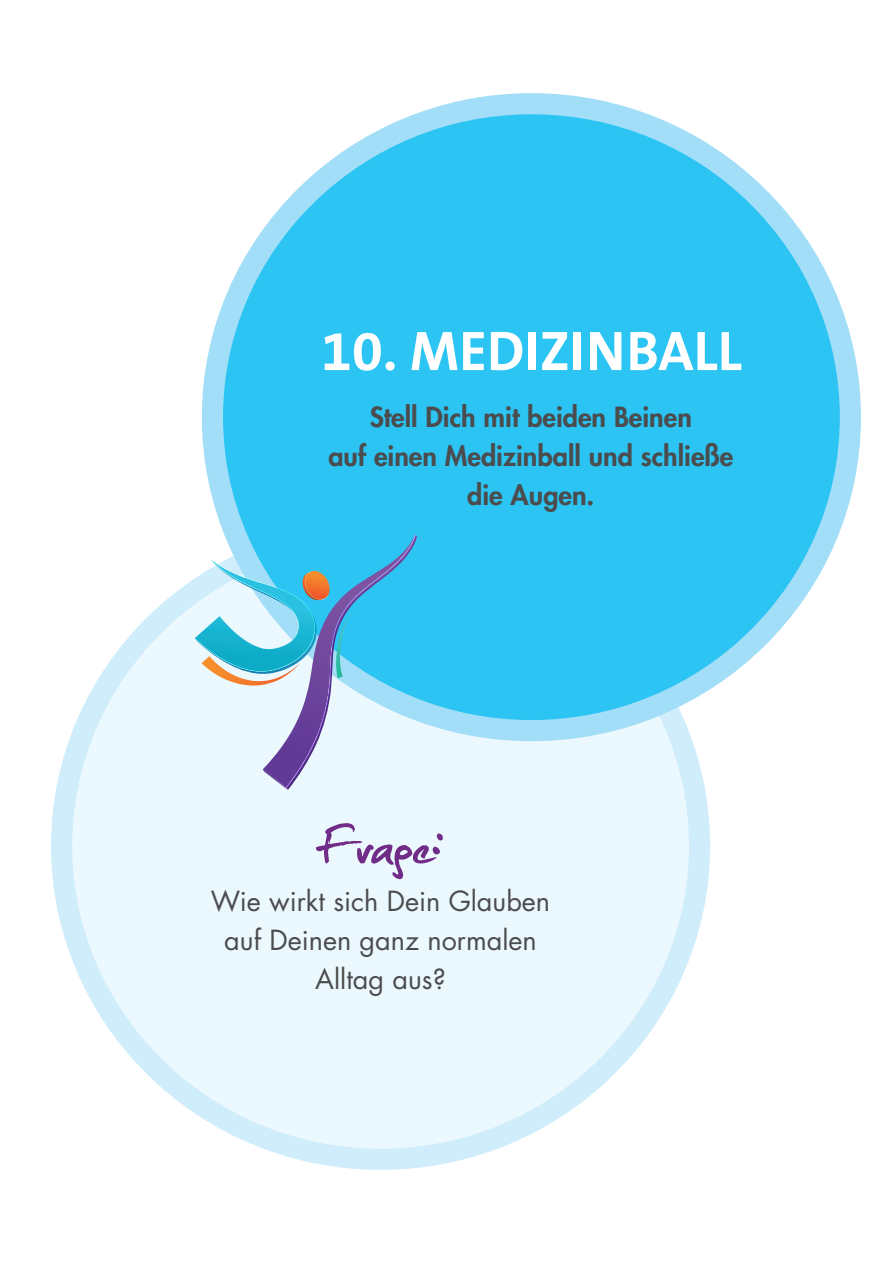
<style>
.page{position:relative;width:893px;height:1263px;background:#fff}
.page>*{position:absolute;margin:0;border:0;box-sizing:border-box;transform-origin:0 0}
.t1{font:75px "Christopherhand";letter-spacing:-.01em;color:#702c86}
.t2{font:700 56.25px "The Sans B7";color:#fff}
.Fließtext_bold{font:800 27px/39px "Futura CE";color:#4b4c4d;text-align:center}
.Fließtext_bold-2{font:27px/39px "Futura CE";color:#4b4c4d;text-align:center}
</style>
<div class="page">
<div style="left:62px;top:532px;width:638px;height:627px;background:#ebf8fd;border-radius:50%"></div>
<div style="left:51px;top:522px;width:659px;height:648px;border:21px solid #d0edfb;border-radius:50%"></div>
<div style="left:212px;top:104px;width:638px;height:627px;background:#2bc4f3;border-radius:50%"></div>
<div style="left:202px;top:93px;width:659px;height:648px;border:21px solid #a3def8;border-radius:50%"></div>
<svg style="left:195px;top:534px;width:222px;height:256px"></svg>
<p class="t2" style="left:321px;top:321px;width:422px">10. MEDIZINBALL</p>
<p class="Fließtext_bold" style="left:328px;top:397px;width:406px">Stell Dich mit beiden Beinen<br>auf einen Medizinball und schließe die Augen.</p>
<p class="t1" style="left:316px;top:813px;width:131px">Frage:</p>
<p class="Fließtext_bold-2" style="left:211px;top:882px;width:341px">Wie wirkt sich Dein Glauben auf Deinen ganz normalen<br>Alltag aus?</p>
</div>
